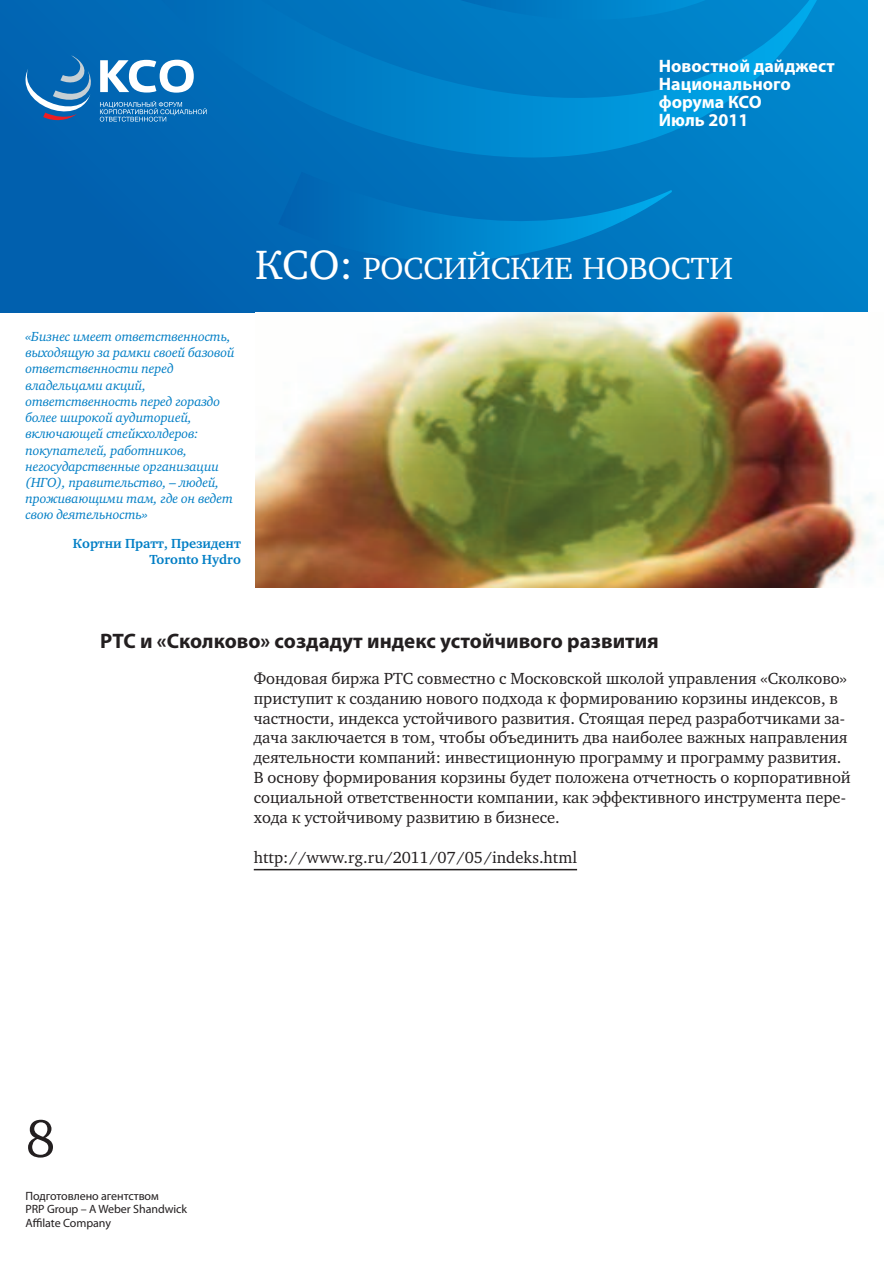
<style>
.page{position:relative;width:893px;height:1263px;background:#fff}
.page>*{position:absolute;margin:0;border:0;box-sizing:border-box;transform-origin:0 0}
.t1{font:54px "Charter C";color:#231f20}
.t2{font:31.5px "Charter C";color:#fff}
.t3{font:700 21px "Myriad Pro";color:#231f20}
.t4{font:700 18px/18px "Myriad Pro";color:#fff}
.t5{font:16.5px/19.8px "Charter C";color:#231f20}
.t6{font:italic 13.5px/16.2px "Charter C";letter-spacing:-.01em;color:#007ec5}
.t7{font:700 13.5px/16.5px "Charter C";color:#007ec5;text-align:right}
.t8{font:12px/13.5px "Myriad Pro";letter-spacing:-.005em;color:#231f20}
.s1{font-size:42px}
</style>
<div class="page">
<div style="left:0;top:0;width:867px;height:313px;background:#0085cb"></div>
<svg style="left:0;top:0;width:837px;height:313px"></svg>
<svg style="left:100px;top:60px;width:94px;height:33px"></svg>
<svg style="left:100px;top:101px;width:107px;height:21px"></svg>
<svg style="left:26px;top:55px;width:67px;height:67px"></svg>
<hr style="left:254px;top:869px;width:323px;height:1px;background:#231f20">
<img style="left:255px;top:313px;width:628px;height:275px">
<p class="t4" style="left:659px;top:58px;width:177px">Новостной дайджест<br>Национального форума КСО<br>Июль 2011</p>
<h2 class="t2" style="left:255px;top:256px;width:479px"><span class="s1">КСО:</span> РОССИйСКИЕ НОВОСТИ</h2>
<p class="t6" style="left:26px;top:330px;width:211px">«Бизнес имеет ответственность, выходящую за рамки своей базовой ответственности перед владельцами акций, ответственность перед гораздо более широкой аудиторией, включающей стейкхолдеров: покупателей, работников, негосударственные организации (НГО), правительство, – людей, проживающими там, где он ведет свою деятельность»</p>
<p class="t7" style="left:73px;top:536px;width:170px">Кортни Пратт, Президент<br>Toronto Hydro</p>
<p class="t3" style="left:100px;top:633px;width:560px">РТС и «Сколково» создадут индекс устойчивого развития</p>
<p class="t5" style="left:254px;top:670px;width:599px">Фондовая биржа РТС совместно с Московской школой управления «Сколково» приступит к созданию нового подхода к формированию корзины индексов, в частности, индекса устойчивого развития. Стоящая перед разработчиками за&shy;дача заключается в том, чтобы объединить два наиболее важных направления деятельности компаний: инвестиционную программу и программу развития.<br>В основу формирования корзины будет положена отчетность о корпоративной социальной ответственности компании, как эффективного инструмента пере&shy;хода к устойчивому развитию в бизнесе.</p>
<p class="t5" style="left:254px;top:849px;width:325px">http://www.rg.ru/2011/07/05/indeks.html</p>
<h1 class="t1" style="left:26px;top:1117px;width:32px">8</h1>
<p class="t8" style="left:26px;top:1190px;width:163px">Подготовлено агентством<br>PRP Group – A Weber Shandwick<br>Affilate Company</p>
</div>
